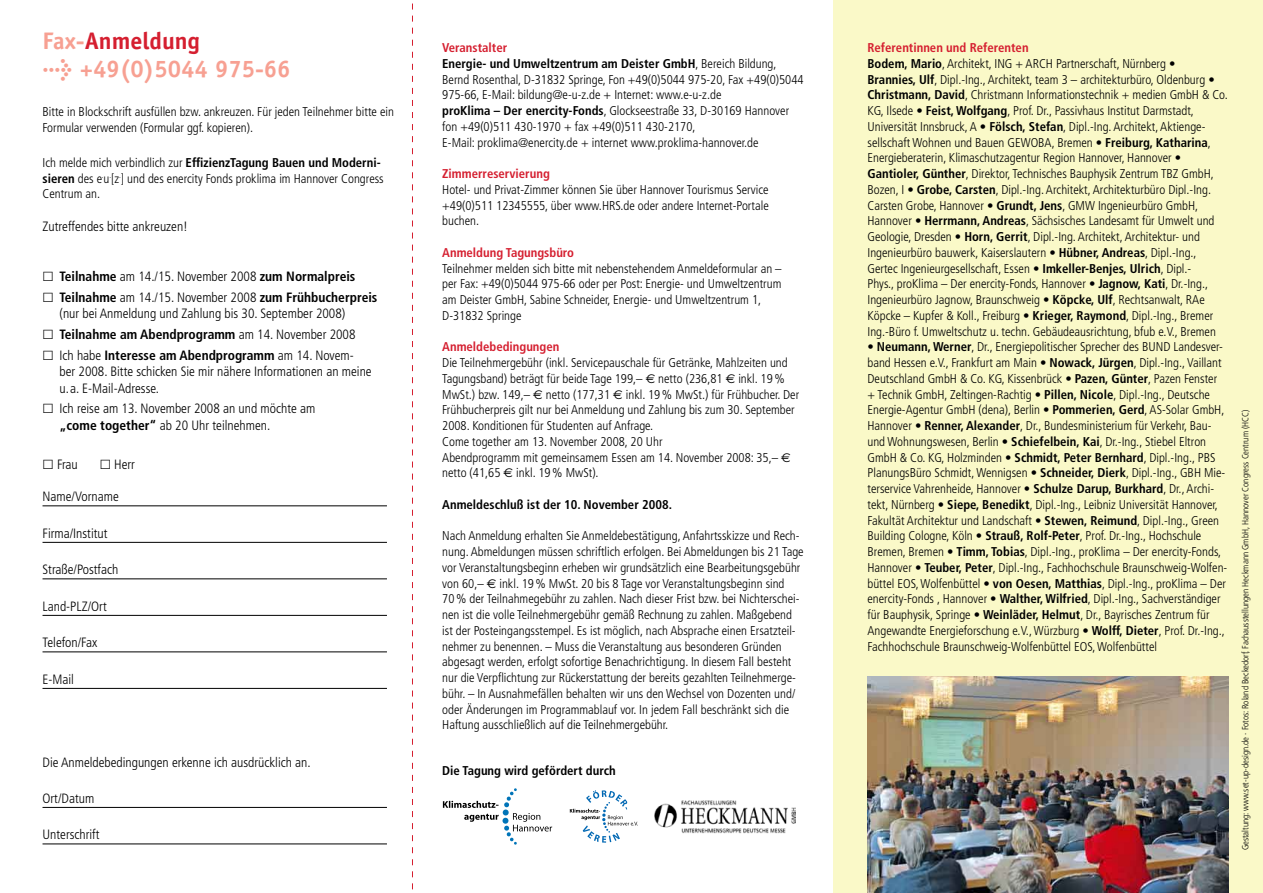
<style>
.page{position:relative;width:1263px;height:893px;background:#fff}
.page>*{position:absolute;margin:0;border:0;box-sizing:border-box;transform-origin:0 0}
.t1{font:700 24px/28.8px "Officina Sans";color:#f7a092}
.t2{font:300 condensed 13.5px/20.7px "Frutiger";color:#000}
.t3{font:700 condensed 13.5px/20.7px "Frutiger";color:#000}
.t4{font:300 condensed 12.75px/15.8px "Frutiger";color:#000}
.t5{font:700 condensed 12.75px "Frutiger";color:#000}
.t6{font:700 condensed 12.75px "Frutiger";color:#d51f30}
.t7{font:300 condensed 9px "Frutiger";color:#000}
.s1{color:#d51f30}
.s2{font-family:"Meta Plus"}
.s3{font-weight:700}
.s4{font-family:"European Pi Three";font-weight:400;font-stretch:normal}
.s5{font-weight:300}
.s6{font-weight:700;color:#d51f30}
.s7{font-family:"Euro Sans";font-weight:400;font-stretch:normal}
</style>
<div class="page">
<div style="left:833px;top:0;width:430px;height:893px;background:#faf9c8"></div>
<hr style="left:43px;top:505px;width:344px;height:1px;background:#000">
<hr style="left:43px;top:542px;width:344px;height:1px;background:#000">
<hr style="left:43px;top:578px;width:344px;height:1px;background:#000">
<hr style="left:43px;top:615px;width:344px;height:1px;background:#000">
<hr style="left:43px;top:651px;width:344px;height:1px;background:#000">
<hr style="left:43px;top:688px;width:344px;height:1px;background:#000">
<hr style="left:43px;top:807px;width:344px;height:1px;background:#000">
<hr style="left:43px;top:843px;width:344px;height:1px;background:#000">
<svg style="left:412px;top:3px;width:1px;height:887px"></svg>
<img style="left:867px;top:676px;width:362px;height:217px">
<svg style="left:570px;top:790px;width:68px;height:53px"></svg>
<svg style="left:443px;top:788px;width:109px;height:57px"></svg>
<img style="left:655px;top:800px;width:140px;height:33px">
<h1 class="t1" style="left:43px;top:26px;width:250px">Fax-<span class="s1">Anmeldung<br></span><span class="s2">&gt;</span> +49(0)5044 975-66</h1>
<p class="t4" style="left:43px;top:104px;width:353px">Bitte in Blockschrift ausfüllen bzw. ankreuzen. Für jeden Teilnehmer bitte ein<br>Formular verwenden (Formular ggf. kopieren).</p>
<p class="t4" style="left:43px;top:155px;width:343px">Ich melde mich verbindlich zur <span class="s3">EffizienzTagung Bauen und Moderni&shy;sieren</span> des e<sup>.</sup>u<sup>.</sup>[z<sup>.</sup>] und des enercity Fonds proklima im Hannover Congress<br>Centrum an.</p>
<p class="t2" style="left:43px;top:217px;width:147px">Zutreffendes bitte ankreuzen!</p>
<p class="t3" style="left:43px;top:266px;width:336px"><span class="s4">l</span> Teilnahme <span class="s5">am 14./15. November 2008</span> zum Normalpreis<br><span class="s4">l</span> Teilnahme <span class="s5">am 14./15. November 2008</span> zum Frühbucherpreis</p>
<p class="t2" style="left:43px;top:303px;width:315px;text-align:center">(nur bei Anmeldung und Zahlung bis 30. September 2008)<br><span class="s4">l</span> <span class="s3">Teilnahme am Abendprogramm</span> am 14. November 2008 <span class="s4">l</span> Ich habe <span class="s3">Interesse am Abendprogramm</span> am 14. Novem-</p>
<p class="t2" style="left:60px;top:363px;width:314px;line-height:16.5px">ber 2008. Bitte schicken Sie mir nähere Informationen an meine u.a. E-Mail-Adresse.</p>
<p class="t2" style="left:60px;top:401px;width:257px;line-height:16.5px;text-indent:-17px"><span class="s4">l</span> Ich reise am 13. November 2008 an und möchte am <span class="s3">„come together“</span> ab 20 Uhr teilnehmen.</p>
<p class="t2" style="left:43px;top:454px;width:37px"><span class="s4">l</span> Frau</p>
<p class="t2" style="left:100px;top:454px;width:37px"><span class="s4">l</span> Herr</p>
<p class="t2" style="left:43px;top:486px;width:78px">Name/Vorname</p>
<p class="t2" style="left:43px;top:523px;width:67px">Firma/Institut</p>
<p class="t2" style="left:43px;top:559px;width:77px">Straße/Postfach</p>
<p class="t2" style="left:43px;top:596px;width:66px">Land-PLZ/Ort</p>
<p class="t2" style="left:43px;top:632px;width:57px">Telefon/Fax</p>
<p class="t2" style="left:43px;top:669px;width:33px">E-Mail</p>
<p class="t2" style="left:43px;top:752px;width:270px">Die Anmeldebedingungen erkenne ich ausdrücklich an.</p>
<p class="t2" style="left:43px;top:788px;width:53px">Ort/Datum</p>
<p class="t2" style="left:43px;top:824px;width:59px">Unterschrift</p>
<p class="t4" style="left:442px;top:40px;width:363px"><span class="s6">Veranstalter<br></span><span class="s3">Energie- und Umweltzentrum am Deister GmbH</span>, Bereich Bildung, Bernd Rosenthal, D-31832 Springe, Fon +49(0)5044 975-20, Fax +49(0)5044<br>975-66, E-Mail: bildung@e-u-z.de + Internet: www.e-u-z.de<br><span class="s3">proKlima – Der enercity-Fonds</span>, Glockseestraße 33, D-30169 Hannover fon +49(0)511 430-1970 + fax +49(0)511 430-2170,<br>E-Mail: proklima@enercity.de + internet www.proklima-hannover.de</p>
<p class="t6" style="left:442px;top:166px;width:109px">Zimmerreservierung</p>
<p class="t4" style="left:442px;top:182px;width:328px;text-align:justify">Hotel- und Privat-Zimmer können Sie über Hannover Tourismus Service +49(0)511 12345555, über www.HRS.de oder andere Internet-Portale buchen.</p>
<p class="t6" style="left:442px;top:245px;width:133px">Anmeldung Tagungsbüro</p>
<p class="t4" style="left:442px;top:260px;width:341px">Teilnehmer melden sich bitte mit nebenstehendem Anmeldeformular an – per Fax: +49(0)5044 975-66 oder per Post: Energie- und Umweltzentrum am Deister GmbH, Sabine Schneider, Energie- und Umweltzentrum 1, D-31832 Springe</p>
<p class="t6" style="left:442px;top:339px;width:119px">Anmeldebedingungen</p>
<p class="t4" style="left:442px;top:355px;width:358px">Die Teilnehmergebühr (inkl. Servicepauschale für Getränke, Mahlzeiten und Tagungsband) beträgt für beide Tage 199,– <span class="s7">€</span> netto (236,81 <span class="s7">€</span> inkl. 19% MwSt.) bzw. 149,– <span class="s7">€</span> netto (177,31 <span class="s7">€</span> inkl. 19% MwSt.) für Frühbucher. Der Frühbucherpreis gilt nur bei Anmeldung und Zahlung bis zum 30. September 2008. Konditionen für Studenten auf Anfrage.<br>Come together am 13. November 2008, 20 Uhr<br>Abendprogramm mit gemeinsamem Essen am 14. November 2008: 35,– <span class="s7">€ </span>netto (41,65 <span class="s7">€</span> inkl. 19% MwSt).</p>
<p class="t5" style="left:442px;top:497px;width:231px">Anmeldeschluß ist der 10. November 2008.</p>
<p class="t4" style="left:442px;top:528px;width:363px">Nach Anmeldung erhalten Sie Anmeldebestätigung, Anfahrtsskizze und Rech&shy;nung. Abmeldungen müssen schriftlich erfolgen. Bei Abmeldungen bis 21 Tage vor Veranstaltungsbeginn erheben wir grundsätzlich eine Bearbeitungsgebühr von 60,– <span class="s7">€</span> inkl. 19% MwSt. 20 bis 8 Tage vor Veranstaltungsbeginn sind 70% der Teilnahmegebühr zu zahlen. Nach dieser Frist bzw. bei Nichterschei&shy;nen ist die volle Teilnehmergebühr gemäß Rechnung zu zahlen. Maßgebend ist der Posteingangsstempel. Es ist möglich, nach Absprache einen Ersatzteil&shy;nehmer zu benennen. – Muss die Veranstaltung aus besonderen Gründen abgesagt werden, erfolgt sofortige Benachrichtigung. In diesem Fall besteht nur die Verpflichtung zur Rückerstattung der bereits gezahlten Teilnehmerge&shy;bühr. – In Ausnahmefällen behalten wir uns den Wechsel von Dozenten und/ oder Änderungen im Programmablauf vor. In jedem Fall beschränkt sich die Haftung ausschließlich auf die Teilnehmergebühr.</p>
<p class="t5" style="left:442px;top:763px;width:175px">Die Tagung wird gefördert durch</p>
<p class="t4" style="left:867px;top:40px;width:362px"><span class="s6">Referentinnen und Referenten<br></span><span class="s3">Bodem, Mario</span>, Architekt, ING + ARCH Partnerschaft, Nürnberg •<br><span class="s3">Brannies, Ulf</span>, Dipl.-Ing., Architekt, team 3 – architekturbüro, Oldenburg • <span class="s3">Christmann, David</span>, Christmann Informationstechnik + medien GmbH &amp; Co.<br>KG, Ilsede • <span class="s3">Feist, Wolfgang</span>, Prof. Dr., Passivhaus Institut Darmstadt, Universität Innsbruck, A • <span class="s3">Fölsch, Stefan</span>, Dipl.-Ing. Architekt, Aktienge&shy;sellschaft Wohnen und Bauen GEWOBA, Bremen • <span class="s3">Freiburg, Katharina</span>, Energieberaterin, Klimaschutzagentur Region Hannover, Hannover • <span class="s3">Gantioler, Günther</span>, Direktor, Technisches Bauphysik Zentrum TBZ GmbH, Bozen, I • <span class="s3">Grobe, Carsten</span>, Dipl.-Ing. Architekt, Architekturbüro Dipl.-Ing.<br>Carsten Grobe, Hannover • <span class="s3">Grundt, Jens</span>, GMW Ingenieurbüro GmbH, Hannover • <span class="s3">Herrmann, Andreas</span>, Sächsisches Landesamt für Umwelt und Geologie, Dresden • <span class="s3">Horn, Gerrit</span>, Dipl.-Ing. Architekt, Architektur- und Ingenieurbüro bauwerk, Kaiserslautern • <span class="s3">Hübner, Andreas</span>, Dipl.-Ing., Gertec Ingenieurgesellschaft, Essen • <span class="s3">Imkeller-Benjes, Ulrich</span>, Dipl.-<br>Phys., proKlima – Der enercity-Fonds, Hannover • <span class="s3">Jagnow, Kati</span>, Dr.-Ing., Ingenieurbüro Jagnow, Braunschweig • <span class="s3">Köpcke, Ulf</span>, Rechtsanwalt, RAe Köpcke – Kupfer &amp; Koll., Freiburg • <span class="s3">Krieger, Raymond</span>, Dipl.-Ing., Bremer Ing.-Büro f. Umweltschutz u. techn. Gebäudeausrichtung, bfub e.V., Bremen</p>
<p class="t4" style="left:867px;top:339px;width:361px">• <span class="s3">Neumann, Werner</span>, Dr., Energiepolitischer Sprecher des BUND Landesver&shy;band Hessen e.V., Frankfurt am Main • <span class="s3">Nowack, Jürgen</span>, Dipl.-Ing., Vaillant Deutschland GmbH &amp; Co. KG, Kissenbrück • <span class="s3">Pazen, Günter</span>, Pazen Fenster + Technik GmbH, Zeltingen-Rachtig • <span class="s3">Pillen, Nicole</span>, Dipl.-Ing., Deutsche Energie-Agentur GmbH (dena), Berlin • <span class="s3">Pommerien, Gerd</span>, AS-Solar GmbH, Hannover • <span class="s3">Renner, Alexander</span>, Dr., Bundesministerium für Verkehr, Bau&shy;und Wohnungswesen, Berlin • <span class="s3">Schiefelbein, Kai</span>, Dr.-Ing., Stiebel Eltron GmbH &amp; Co. KG, Holzminden • <span class="s3">Schmidt, Peter Bernhard</span>, Dipl.-Ing., PBS PlanungsBüro Schmidt, Wennigsen • <span class="s3">Schneider, Dierk</span>, Dipl.-Ing., GBH Mie&shy;terservice Vahrenheide, Hannover • <span class="s3">Schulze Darup, Burkhard</span>, Dr., Archi&shy;tekt, Nürnberg • <span class="s3">Siepe, Benedikt</span>, Dipl.-Ing., Leibniz Universität Hannover, Fakultät Architektur und Landschaft • <span class="s3">Stewen, Reimund</span>, Dipl.-Ing., Green Building Cologne, Köln • <span class="s3">Strauß, Rolf-Peter</span>, Prof. Dr.-Ing., Hochschule Bremen, Bremen • <span class="s3">Timm, Tobias</span>, Dipl.-Ing., proKlima – Der enercity-Fonds, Hannover • <span class="s3">Teuber, Peter</span>, Dipl.-Ing., Fachhochschule Braunschweig-Wolfen&shy;büttel EOS, Wolfenbüttel • <span class="s3">von Oesen, Matthias</span>, Dipl.-Ing., proKlima – Der enercity-Fonds , Hannover • <span class="s3">Walther, Wilfried</span>, Dipl.-Ing., Sachverständiger für Bauphysik, Springe • <span class="s3">Weinläder, Helmut</span>, Dr., Bayrisches Zentrum für Angewandte Energieforschung e.V., Würzburg • <span class="s3">Wolff, Dieter</span>, Prof. Dr.-Ing., Fachhochschule Braunschweig-Wolfenbüttel EOS, Wolfenbüttel</p>
<p class="t7" style="left:1240px;top:850px;width:442px;rotate:-90deg">Gestaltung: www.set-up-design.de · Fotos: Roland Beckedorf, Fachausstellungen Heckmann GmbH, Hannover Congress Centrum (HCC)</p>
</div>
